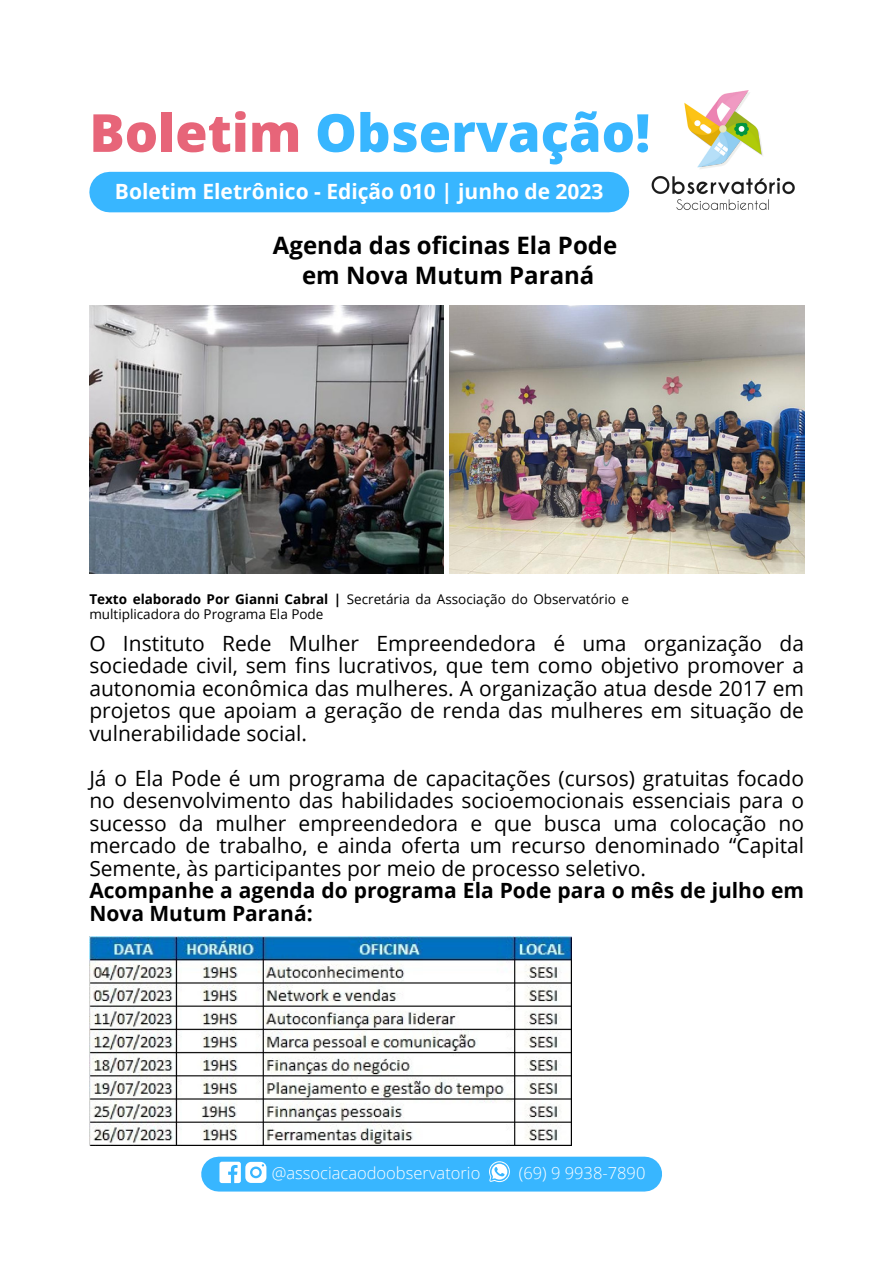
<style>
.page{position:relative;width:893px;height:1264px;background:#fff}
.page>*{position:absolute;margin:0;border:0;box-sizing:border-box;transform-origin:0 0}
.t1{font:800 52.5px "Open Sans";color:#38b6ff}
.t2{font:700 24px/29.2px "Open Sans";color:#000;text-align:center}
.t3{font:21px/22.5px "Open Sans";color:#000;text-align:justify}
.t4{font:700 21px "Open Sans";color:#fff}
.t5{font:300 16.5px "Open Sans";color:#fff}
.t6{font:13.5px/14.7px "Open Sans";color:#000}
.s1{color:#e76579}
.s2{font-weight:700}
</style>
<div class="page">
<div style="left:110px;top:172px;width:499px;height:40px;background:#38b6ff"></div>
<img style="left:651px;top:90px;width:144px;height:120px">
<div style="left:219px;top:1156px;width:425px;height:35px;background:#38b6ff"></div>
<svg style="left:219px;top:1161px;width:47px;height:22px"></svg>
<svg style="left:489px;top:1161px;width:21px;height:21px"></svg>
<img style="left:89px;top:305px;width:355px;height:268px">
<img style="left:449px;top:305px;width:355px;height:268px">
<img style="left:89px;top:936px;width:482px;height:209px">
<h2 class="t1" style="left:89px;top:96px;width:562px"><span class="s1">Boletim</span> Observação!</h2>
<p class="t4" style="left:115px;top:176px;width:490px">Boletim Eletrônico - Edição 010 | junho de 2023</p>
<h3 class="t2" style="left:273px;top:230px;width:346px">Agenda das oficinas Ela Pode em Nova Mutum Paraná</h3>
<p class="t6" style="left:89px;top:591px;width:541px"><span class="s2">Texto elaborado Por Gianni Cabral |</span> Secretária da Associação do Observatório e multiplicadora do Programa Ela Pode</p>
<p class="t3" style="left:89px;top:631px;width:716px">O Instituto Rede Mulher Empreendedora é uma organização da sociedade civil, sem fins lucrativos, que tem como objetivo promover a autonomia econômica das mulheres. A organização atua desde 2017 em projetos que apoiam a geração de renda das mulheres em situação de vulnerabilidade social.</p>
<p class="t3" style="left:89px;top:766px;width:716px;text-align:left">Já o Ela Pode é um programa de capacitações (cursos) gratuitas focado no desenvolvimento das habilidades socioemocionais essenciais para o sucesso da mulher empreendedora e que busca uma colocação no mercado de trabalho, e ainda oferta um recurso denominado “Capital Semente, às participantes por meio de processo seletivo.<br><span class="s2">Acompanhe a agenda do programa Ela Pode para o mês de julho em Nova Mutum Paraná:</span></p>
<h4 class="t5" style="left:272px;top:1160px;width:210px">@associacaodoobservatorio</h4>
<h4 class="t5" style="left:519px;top:1160px;width:128px">(69) 9 9938-7890</h4>
</div>
